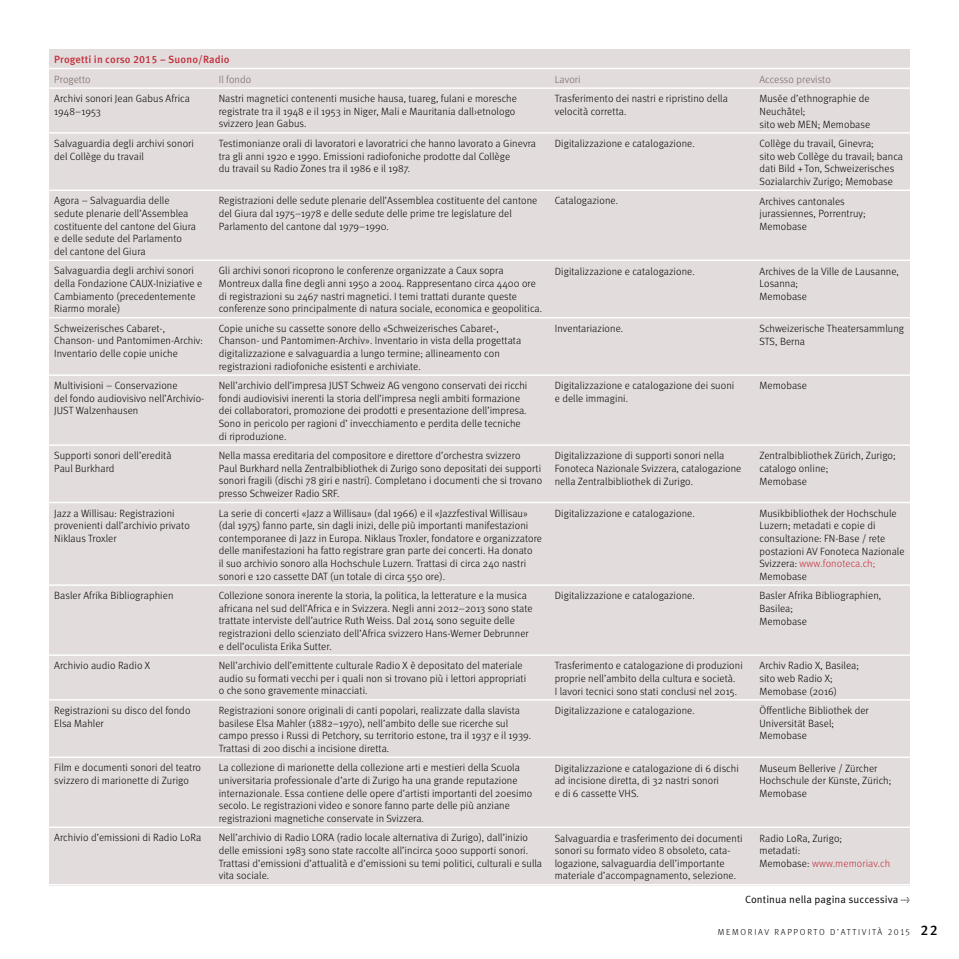
<style>
.page{position:relative;width:959px;height:959px;background:#fff}
.page>*{position:absolute;margin:0;border:0;box-sizing:border-box;transform-origin:0 0}
.t1{font:300 10.5px/12.6px "Meta";letter-spacing:.01em;color:#000}
.t2{font:300 10.5px "Meta";letter-spacing:.005em;color:#766561}
.t3{font:500 10.5px "Meta Pro";letter-spacing:.01em;color:#c12b39}
.t4{font:10.5px "Meta Pro";letter-spacing:.005em;color:#000}
.t5{font:8.75px "Meta Light LF";letter-spacing:.2em;color:#000}
.s1{color:#c12b39}
.s2{font-family:"Meta Pro";font-weight:500;font-size:14px}
</style>
<div class="page">
<div style="left:49px;top:49px;width:861px;height:837px;background:#e2dddc"></div>
<hr style="left:49px;top:68px;width:861px;height:1px;background:#fff">
<hr style="left:49px;top:87px;width:861px;height:2px;background:#fff">
<hr style="left:49px;top:132px;width:861px;height:2px;background:#fff">
<hr style="left:49px;top:190px;width:861px;height:1px;background:#fff">
<hr style="left:49px;top:260px;width:861px;height:1px;background:#fff">
<hr style="left:49px;top:317px;width:861px;height:1px;background:#fff">
<hr style="left:49px;top:374px;width:861px;height:2px;background:#fff">
<hr style="left:49px;top:444px;width:861px;height:2px;background:#fff">
<hr style="left:49px;top:502px;width:861px;height:1px;background:#fff">
<hr style="left:49px;top:584px;width:861px;height:2px;background:#fff">
<hr style="left:49px;top:654px;width:861px;height:2px;background:#fff">
<hr style="left:49px;top:699px;width:861px;height:2px;background:#fff">
<hr style="left:49px;top:757px;width:861px;height:1px;background:#fff">
<hr style="left:49px;top:827px;width:861px;height:1px;background:#fff">
<hr style="left:49px;top:884px;width:861px;height:1px;background:#fff">
<p class="t3" style="left:54px;top:53px;width:177px">Progetti in corso 2015 – Suono/Radio</p>
<p class="t2" style="left:54px;top:73px;width:38px">Progetto</p>
<p class="t1" style="left:54px;top:92px;width:137px">Archivi sonori Jean Gabus Africa<br>1948–1953</p>
<p class="t1" style="left:54px;top:137px;width:141px">Salvaguardia degli archivi sonori del Collège du travail</p>
<p class="t1" style="left:54px;top:194px;width:143px">Agora – Salvaguardia delle sedute plenarie dell’Assemblea costituente del cantone del Giura e delle sedute del Parlamento del cantone del Giura</p>
<p class="t1" style="left:54px;top:264px;width:149px">Salvaguardia degli archivi sonori della Fondazione CAUX-Iniziative e<br>Cambiamento (precedentemente<br>Riarmo morale)</p>
<p class="t1" style="left:54px;top:322px;width:150px">Schweizerisches Cabaret-,<br>Chanson- und Pantomimen-Archiv:<br>Inventario delle copie uniche</p>
<p class="t1" style="left:54px;top:379px;width:152px">Multivisioni – Conservazione<br>del fondo audiovisivo nell’Archivio-<br>JUST Walzenhausen</p>
<p class="t1" style="left:54px;top:449px;width:119px">Supporti sonori dell’eredità<br>Paul Burkhard</p>
<p class="t1" style="left:54px;top:507px;width:137px">Jazz a Willisau: Registrazioni provenienti dall’archivio privato<br>Niklaus Troxler</p>
<p class="t2" style="left:219px;top:73px;width:34px">Il fondo</p>
<p class="t1" style="left:219px;top:92px;width:300px">Nastri magnetici contenenti musiche hausa, tuareg, fulani e moresche registrate tra il 1948 e il 1953 in Niger, Mali e Mauritania dall›etnologo svizzero Jean Gabus.</p>
<p class="t1" style="left:219px;top:137px;width:319px">Testimonianze orali di lavoratori e lavoratrici che hanno lavorato a Ginevra tra gli anni 1920 e 1990. Emissioni radiofoniche prodotte dal Collège<br>du travail su Radio Zones tra il 1986 e il 1987.</p>
<p class="t1" style="left:219px;top:194px;width:320px">Registrazioni delle sedute plenarie dell’Assemblea costituente del cantone del Giura dal 1975–1978 e delle sedute delle prime tre legislature del<br>Parlamento del cantone dal 1979–1990.</p>
<p class="t1" style="left:219px;top:264px;width:325px">Gli archivi sonori ricoprono le conferenze organizzate a Caux sopra Montreux dalla fine degli anni 1950 a 2004. Rappresentano circa 4400 ore di registrazioni su 2467 nastri magnetici. I temi trattati durante queste conferenze sono principalmente di natura sociale, economica e geopolitica.</p>
<p class="t1" style="left:219px;top:322px;width:304px">Copie uniche su cassette sonore dello «Schweizerisches Cabaret-, Chanson- und Pantomimen-Archiv». Inventario in vista della progettata digitalizzazione e salvaguardia a lungo termine; allineamento con registrazioni radiofoniche esistenti e archiviate.</p>
<p class="t1" style="left:219px;top:379px;width:310px">Nell’archivio dell’impresa JUST Schweiz AG vengono conservati dei ricchi fondi audiovisivi inerenti la storia dell’impresa negli ambiti formazione dei collaboratori, promozione dei prodotti e presentazione dell’impresa.<br>Sono in pericolo per ragioni d’ invecchiamento e perdita delle tecniche di riproduzione.</p>
<p class="t1" style="left:219px;top:449px;width:325px">Nella massa ereditaria del compositore e direttore d’orchestra svizzero<br>Paul Burkhard nella Zentralbibliothek di Zurigo sono depositati dei supporti sonori fragili (dischi 78 giri e nastri). Completano i documenti che si trovano presso Schweizer Radio SRF.</p>
<p class="t1" style="left:219px;top:507px;width:325px">La serie di concerti «Jazz a Willisau» (dal 1966) e il «Jazzfestival Willisau» (dal 1975) fanno parte, sin dagli inizi, delle più importanti manifestazioni contemporanee di Jazz in Europa. Niklaus Troxler, fondatore e organizzatore delle manifestazioni ha fatto registrare gran parte dei concerti. Ha donato<br>il suo archivio sonoro alla Hochschule Luzern. Trattasi di circa 240 nastri sonori e 120 cassette DAT (un totale di circa 550 ore).</p>
<p class="t1" style="left:219px;top:589px;width:315px">Collezione sonora inerente la storia, la politica, la letterature e la musica africana nel sud dell’Africa e in Svizzera. Negli anni 2012–2013 sono state trattate interviste dell’autrice Ruth Weiss. Dal 2014 sono seguite delle registrazioni dello scienziato dell’Africa svizzero Hans-Werner Debrunner e dell’oculista Erika Sutter.</p>
<p class="t1" style="left:219px;top:659px;width:309px">Nell’archivio dell’emittente culturale Radio X è depositato del materiale audio su formati vecchi per i quali non si trovano più i lettori appropriati o che sono gravemente minacciati.</p>
<p class="t1" style="left:219px;top:704px;width:314px">Registrazioni sonore originali di canti popolari, realizzate dalla slavista basilese Elsa Mahler (1882–1970), nell’ambito delle sue ricerche sul campo presso i Russi di Petchory, su territorio estone, tra il 1937 e il 1939.<br>Trattasi di 200 dischi a incisione diretta.</p>
<p class="t1" style="left:219px;top:761px;width:315px">La collezione di marionette della collezione arti e mestieri della Scuola universitaria professionale d’arte di Zurigo ha una grande reputazione internazionale. Essa contiene delle opere d’artisti importanti del 20esimo secolo. Le registrazioni video e sonore fanno parte delle più anziane registrazioni magnetiche conservate in Svizzera.</p>
<p class="t1" style="left:219px;top:831px;width:325px">Nell’archivio di Radio LORA (radio locale alternativa di Zurigo), dall’inizio delle emissioni 1983 sono state raccolte all’incirca 5000 supporti sonori.<br>Trattasi d’emissioni d’attualità e d’emissioni su temi politici, culturali e sulla vita sociale.</p>
<p class="t1" style="left:54px;top:589px;width:121px">Basler Afrika Bibliographien</p>
<p class="t1" style="left:54px;top:659px;width:98px">Archivio audio Radio X</p>
<p class="t1" style="left:54px;top:704px;width:138px">Registrazioni su disco del fondo<br>Elsa Mahler</p>
<p class="t1" style="left:54px;top:761px;width:148px">Film e documenti sonori del teatro svizzero di marionette di Zurigo</p>
<p class="t1" style="left:54px;top:831px;width:148px">Archivio d’emissioni di Radio LoRa</p>
<p class="t2" style="left:555px;top:73px;width:27px">Lavori</p>
<p class="t1" style="left:555px;top:92px;width:175px">Trasferimento dei nastri e ripristino della velocità corretta.</p>
<p class="t1" style="left:555px;top:137px;width:142px">Digitalizzazione e catalogazione.</p>
<p class="t1" style="left:555px;top:194px;width:65px">Catalogazione.</p>
<p class="t1" style="left:555px;top:264px;width:142px">Digitalizzazione e catalogazione.</p>
<p class="t1" style="left:555px;top:322px;width:70px">Inventariazione.</p>
<p class="t1" style="left:555px;top:379px;width:181px">Digitalizzazione e catalogazione dei suoni e delle immagini.</p>
<p class="t2" style="left:760px;top:73px;width:73px">Accesso previsto</p>
<p class="t1" style="left:760px;top:92px;width:112px">Musée d’ethnographie de<br>Neuchâtel;<br>sito web MEN; Memobase</p>
<p class="t1" style="left:760px;top:137px;width:145px">Collège du travail, Ginevra;<br>sito web Collège du travail; banca dati Bild + Ton, Schweizerisches<br>Sozialarchiv Zurigo; Memobase</p>
<p class="t1" style="left:760px;top:195px;width:108px">Archives cantonales jurassiennes, Porrentruy;<br>Memobase</p>
<p class="t1" style="left:760px;top:265px;width:141px">Archives de la Ville de Lausanne,<br>Losanna;<br>Memobase</p>
<p class="t1" style="left:760px;top:322px;width:146px">Schweizerische Theatersammlung<br>STS, Berna</p>
<p class="t1" style="left:760px;top:379px;width:49px">Memobase</p>
<p class="t1" style="left:555px;top:449px;width:188px">Digitalizzazione di supporti sonori nella<br>Fonoteca Nazionale Svizzera, catalogazione nella Zentralbibliothek di Zurigo.</p>
<p class="t1" style="left:555px;top:507px;width:142px">Digitalizzazione e catalogazione.</p>
<p class="t1" style="left:760px;top:449px;width:138px">Zentralbibliothek Zürich, Zurigo; catalogo online;<br>Memobase</p>
<p class="t1" style="left:760px;top:507px;width:147px">Musikbibliothek der Hochschule<br>Luzern; metadati e copie di consultazione: FN-Base / rete postazioni AV Fonoteca Nazionale<br>Svizzera: <span class="s1">www.fonoteca.ch;<br></span>Memobase</p>
<p class="t1" style="left:760px;top:589px;width:123px">Basler Afrika Bibliographien,<br>Basilea;<br>Memobase</p>
<p class="t1" style="left:760px;top:659px;width:101px">Archiv Radio X, Basilea; sito web Radio X;<br>Memobase (2016)</p>
<p class="t1" style="left:760px;top:704px;width:111px">Öffentliche Bibliothek der<br>Universität Basel;<br>Memobase</p>
<p class="t1" style="left:760px;top:762px;width:133px">Museum Bellerive / Zürcher<br>Hochschule der Künste, Zürich;<br>Memobase</p>
<p class="t1" style="left:760px;top:832px;width:132px">Radio LoRa, Zurigo;<br>metadati:<br>Memobase: <span class="s1">www.memoriav.ch</span></p>
<p class="t4" style="left:745px;top:893px;width:166px">Continua nella pagina successiva →</p>
<p class="t1" style="left:555px;top:589px;width:142px">Digitalizzazione e catalogazione.</p>
<p class="t1" style="left:555px;top:659px;width:190px">Trasferimento e catalogazione di produzioni proprie nell’ambito della cultura e società.<br>I lavori tecnici sono stati conclusi nel 2015.</p>
<p class="t1" style="left:555px;top:704px;width:142px">Digitalizzazione e catalogazione.</p>
<p class="t1" style="left:555px;top:762px;width:186px">Digitalizzazione e catalogazione di 6 dischi ad incisione diretta, di 32 nastri sonori<br>e di 6 cassette VHS.</p>
<p class="t1" style="left:555px;top:832px;width:189px">Salvaguardia e trasferimento dei documenti sonori su formato video 8 obsoleto, cata&shy;logazione, salvaguardia dell’importante materiale d’accompagnamento, selezione.</p>
<p class="t5" style="left:718px;top:926px;width:221px">MEM ORIAV R APPORTO D’ATTIVITÀ 2015 <span class="s2">22</span></p>
</div>
